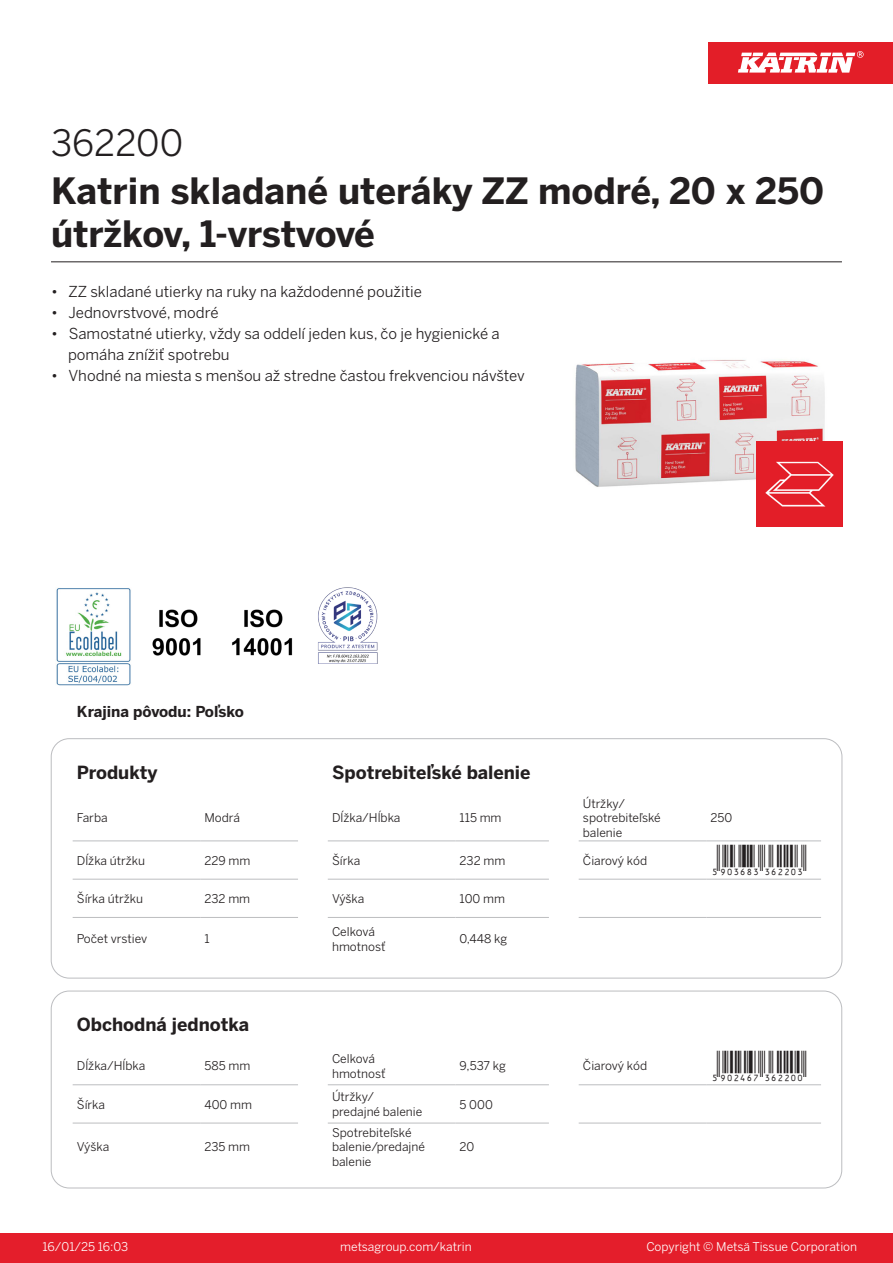
<style>
.page{position:relative;width:893px;height:1263px;background:#fff}
.page>*{position:absolute;margin:0;border:0;box-sizing:border-box;transform-origin:0 0}
.Product_Name{font:700 36px/43.2px "Benton Sans";color:#231f20}
.External_material_co{font:36px "Benton Sans";color:#231f20}
.T_EAN{font:30px "Viisas EAN Matala";color:#231f20}
.T_TableHeader{font:700 18px "Benton Sans";color:#231f20}
.MarketingBullets{font:15px/21px "Benton Sans";color:#231f20}
.Country_of_Origin{font:700 15px "Benton Sans";color:#231f20}
.T_TableBody{font:12px/14.4px "Benton Sans";color:#231f20}
.t1{font:12px "Benton Sans";color:#fff}
</style>
<div class="page">
<div style="left:0;top:1233px;width:893px;height:30px;background:#e41e2b"></div>
<div style="left:708px;top:43px;width:185px;height:41px;background:#e31e28"></div>
<svg style="left:738px;top:51px;width:126px;height:22px"></svg>
<hr style="left:73px;top:841px;width:127px;height:1px;background:#bcbdc0">
<hr style="left:200px;top:841px;width:98px;height:1px;background:#bcbdc0">
<hr style="left:328px;top:841px;width:127px;height:1px;background:#bcbdc0">
<hr style="left:455px;top:841px;width:94px;height:1px;background:#bcbdc0">
<hr style="left:579px;top:841px;width:127px;height:1px;background:#bcbdc0">
<hr style="left:706px;top:841px;width:115px;height:1px;background:#bcbdc0">
<hr style="left:73px;top:879px;width:127px;height:1px;background:#bcbdc0">
<hr style="left:200px;top:879px;width:98px;height:1px;background:#bcbdc0">
<hr style="left:328px;top:879px;width:127px;height:1px;background:#bcbdc0">
<hr style="left:455px;top:879px;width:94px;height:1px;background:#bcbdc0">
<hr style="left:579px;top:879px;width:127px;height:1px;background:#bcbdc0">
<hr style="left:706px;top:879px;width:115px;height:1px;background:#bcbdc0">
<hr style="left:73px;top:917px;width:127px;height:1px;background:#bcbdc0">
<hr style="left:200px;top:917px;width:98px;height:1px;background:#bcbdc0">
<hr style="left:328px;top:917px;width:127px;height:1px;background:#bcbdc0">
<hr style="left:455px;top:917px;width:94px;height:1px;background:#bcbdc0">
<hr style="left:579px;top:917px;width:127px;height:1px;background:#bcbdc0">
<hr style="left:706px;top:917px;width:115px;height:1px;background:#bcbdc0">
<div style="left:51px;top:738px;width:791px;height:240px;border:1px solid #bcbdc0;border-radius:18px"></div>
<hr style="left:73px;top:1084px;width:127px;height:1px;background:#bcbdc0">
<hr style="left:200px;top:1084px;width:98px;height:1px;background:#bcbdc0">
<hr style="left:328px;top:1084px;width:127px;height:1px;background:#bcbdc0">
<hr style="left:455px;top:1084px;width:94px;height:1px;background:#bcbdc0">
<hr style="left:579px;top:1084px;width:127px;height:1px;background:#bcbdc0">
<hr style="left:706px;top:1084px;width:115px;height:1px;background:#bcbdc0">
<hr style="left:73px;top:1123px;width:127px;height:1px;background:#bcbdc0">
<hr style="left:200px;top:1123px;width:98px;height:1px;background:#bcbdc0">
<hr style="left:328px;top:1123px;width:127px;height:1px;background:#bcbdc0">
<hr style="left:455px;top:1123px;width:94px;height:1px;background:#bcbdc0">
<hr style="left:579px;top:1123px;width:127px;height:1px;background:#bcbdc0">
<hr style="left:706px;top:1123px;width:115px;height:1px;background:#bcbdc0">
<div style="left:51px;top:991px;width:791px;height:197px;border:1px solid #bcbdc0;border-radius:18px"></div>
<img style="left:575px;top:360px;width:263px;height:167px">
<img style="left:56px;top:588px;width:75px;height:98px">
<img style="left:152px;top:609px;width:49px;height:47px">
<img style="left:232px;top:609px;width:61px;height:47px">
<img style="left:318px;top:587px;width:60px;height:77px">
<img style="left:757px;top:442px;width:85px;height:85px">
<hr style="left:51px;top:261px;width:791px;height:1px;background:#231f20">
<p class="External_material_co" style="left:51px;top:121px;width:134px">362200</p>
<p class="Product_Name" style="left:51px;top:170px;width:775px">Katrin skladané uteráky ZZ modré, 20 x 250 útržkov, 1-vrstvové</p>
<p class="MarketingBullets" style="left:51px;top:281px;width:372px">• ZZ skladané utierky na ruky na každodenné použitie</p>
<p class="MarketingBullets" style="left:51px;top:302px;width:169px">• Jednovrstvové, modré</p>
<p class="MarketingBullets" style="left:68px;top:323px;width:433px;text-indent:-17px">• Samostatné utierky, vždy sa oddelí jeden kus, čo je hygienické a pomáha znížiť spotrebu</p>
<p class="MarketingBullets" style="left:51px;top:365px;width:475px">• Vhodné na miesta s menšou až stredne častou frekvenciou návštev</p>
<p class="Country_of_Origin" style="left:77px;top:702px;width:169px">Krajina pôvodu: Poľsko</p>
<p class="T_TableHeader" style="left:77px;top:761px;width:82px">Produkty</p>
<p class="T_TableHeader" style="left:332px;top:761px;width:200px">Spotrebiteľské balenie</p>
<p class="T_TableBody" style="left:77px;top:811px;width:32px">Farba</p>
<p class="T_TableBody" style="left:204px;top:811px;width:37px">Modrá</p>
<p class="T_TableBody" style="left:332px;top:811px;width:70px">Dĺžka/Hĺbka</p>
<p class="T_TableBody" style="left:460px;top:811px;width:43px">115 mm</p>
<p class="T_TableBody" style="left:583px;top:796px;width:44px">Útržky/</p>
<p class="T_TableBody" style="left:583px;top:811px;width:79px">spotrebiteľské balenie</p>
<p class="T_TableBody" style="left:710px;top:811px;width:23px">250</p>
<p class="T_TableBody" style="left:77px;top:853px;width:70px">Dĺžka útržku</p>
<p class="T_TableBody" style="left:204px;top:853px;width:48px">229 mm</p>
<p class="T_TableBody" style="left:332px;top:853px;width:30px">Šírka</p>
<p class="T_TableBody" style="left:460px;top:853px;width:47px">232 mm</p>
<p class="T_TableBody" style="left:583px;top:853px;width:66px">Čiarový kód</p>
<p class="T_EAN" style="left:710px;top:845px;width:97px">*5903683362203*</p>
<p class="T_TableBody" style="left:77px;top:891px;width:68px">Šírka útržku</p>
<p class="T_TableBody" style="left:204px;top:891px;width:47px">232 mm</p>
<p class="T_TableBody" style="left:332px;top:891px;width:34px">Výška</p>
<p class="T_TableBody" style="left:460px;top:891px;width:47px">100 mm</p>
<p class="T_TableBody" style="left:77px;top:932px;width:72px">Počet vrstiev</p>
<p class="T_TableBody" style="left:204px;top:932px;width:7px">1</p>
<p class="T_TableBody" style="left:332px;top:925px;width:44px">Celková</p>
<p class="T_TableBody" style="left:332px;top:939px;width:55px">hmotnosť</p>
<p class="T_TableBody" style="left:460px;top:932px;width:49px">0,448 kg</p>
<p class="T_TableHeader" style="left:77px;top:1013px;width:174px">Obchodná jednotka</p>
<p class="T_TableBody" style="left:77px;top:1059px;width:70px">Dĺžka/Hĺbka</p>
<p class="T_TableBody" style="left:204px;top:1059px;width:47px">585 mm</p>
<p class="T_TableBody" style="left:77px;top:1097px;width:30px">Šírka</p>
<p class="T_TableBody" style="left:204px;top:1097px;width:49px">400 mm</p>
<p class="T_TableBody" style="left:77px;top:1139px;width:34px">Výška</p>
<p class="T_TableBody" style="left:204px;top:1139px;width:47px">235 mm</p>
<p class="T_TableBody" style="left:332px;top:1052px;width:44px">Celková</p>
<p class="T_TableBody" style="left:332px;top:1066px;width:55px">hmotnosť</p>
<p class="T_TableBody" style="left:332px;top:1090px;width:44px">Útržky/</p>
<p class="T_TableBody" style="left:332px;top:1104px;width:92px">predajné balenie</p>
<p class="T_TableBody" style="left:332px;top:1125px;width:94px">Spotrebiteľské balenie/predajné balenie</p>
<p class="T_TableBody" style="left:460px;top:1059px;width:48px">9,537 kg</p>
<p class="T_TableBody" style="left:583px;top:1059px;width:66px">Čiarový kód</p>
<p class="T_EAN" style="left:710px;top:1050px;width:97px">*5902467362200*</p>
<p class="T_TableBody" style="left:460px;top:1097px;width:35px">5 000</p>
<p class="T_TableBody" style="left:460px;top:1139px;width:16px">20</p>
<p class="t1" style="left:43px;top:1239px;width:87px">16/01/25 16:03</p>
<p class="t1" style="left:340px;top:1239px;width:133px">metsagroup.com/katrin</p>
<p class="t1" style="left:646px;top:1239px;width:212px">Copyright © Metsä Tissue Corporation</p>
</div>
